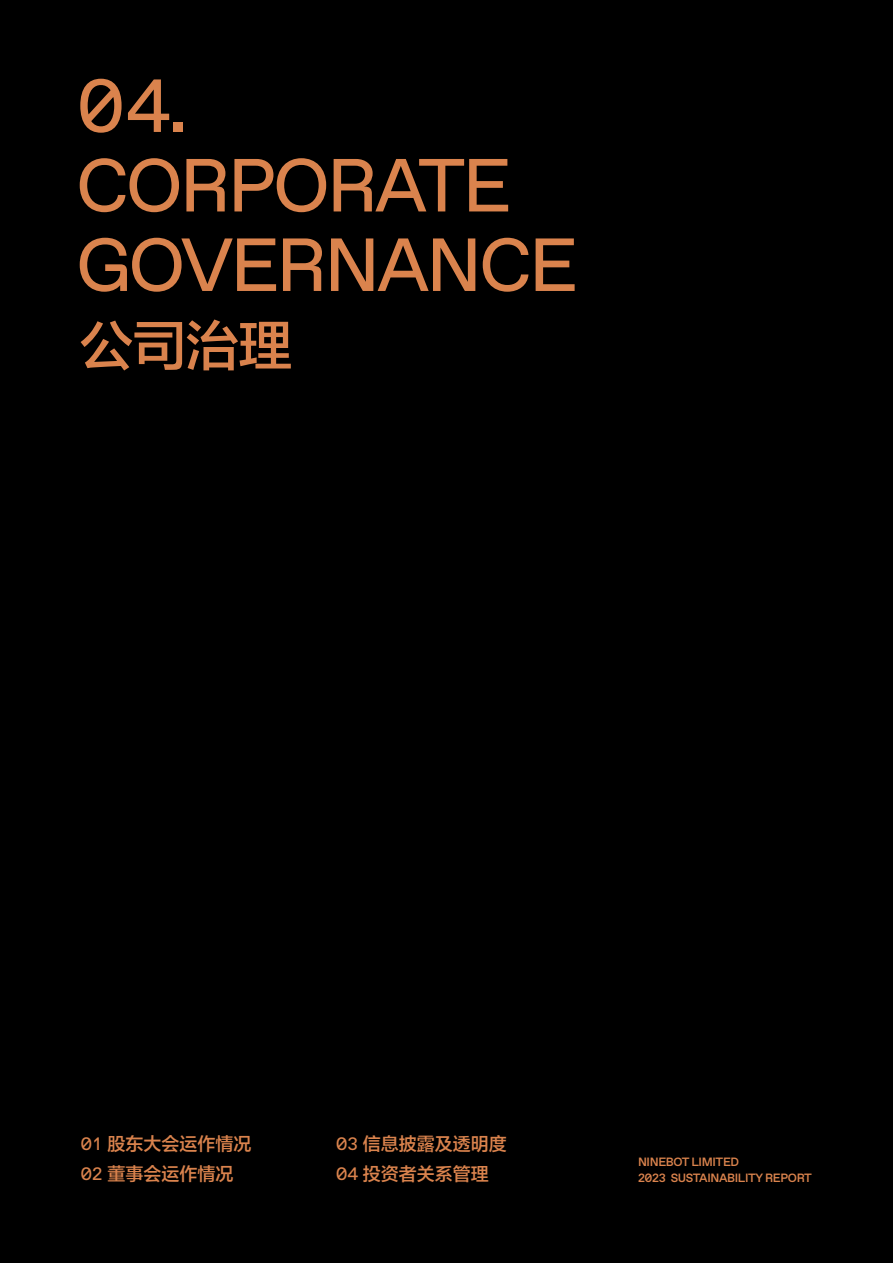
<style>
.page{position:relative;width:893px;height:1263px;background:#000}
.page>*{position:absolute;margin:0;border:0;box-sizing:border-box;transform-origin:0 0}
.t1{font:75px/79.5px "Ninebot Young";letter-spacing:-.04em;color:#da834d}
.t2{font:54px "FZLTZHJW GB1 0";color:#da834d}
.t3{font:18px/30.2px "FZLTZHJW GB1 0";color:#da834d}
.t4{font:500 12px/15.6px "Ninebot Young";letter-spacing:-.03em;color:#da834d}
.s1{font-family:"Ninebot Young"}
</style>
<div class="page">
<h1 class="t1" style="left:76px;top:68px;width:503px">04.<br>CORPORATE<br>GOVERNANCE</h1>
<h2 class="t2" style="left:79px;top:316px;width:214px">公司治理</h2>
<p class="t3" style="left:81px;top:1129px;width:172px"><span class="s1">01</span> 股东大会运作情况<br><span class="s1">02</span> 董事会运作情况</p>
<p class="t3" style="left:336px;top:1129px;width:172px"><span class="s1">03</span> 信息披露及透明度<br><span class="s1">04</span> 投资者关系管理</p>
<p class="t4" style="left:638px;top:1155px;width:176px">NINEBOT LIMITED<br>2023 SUSTAINABILITY REPORT</p>
</div>
